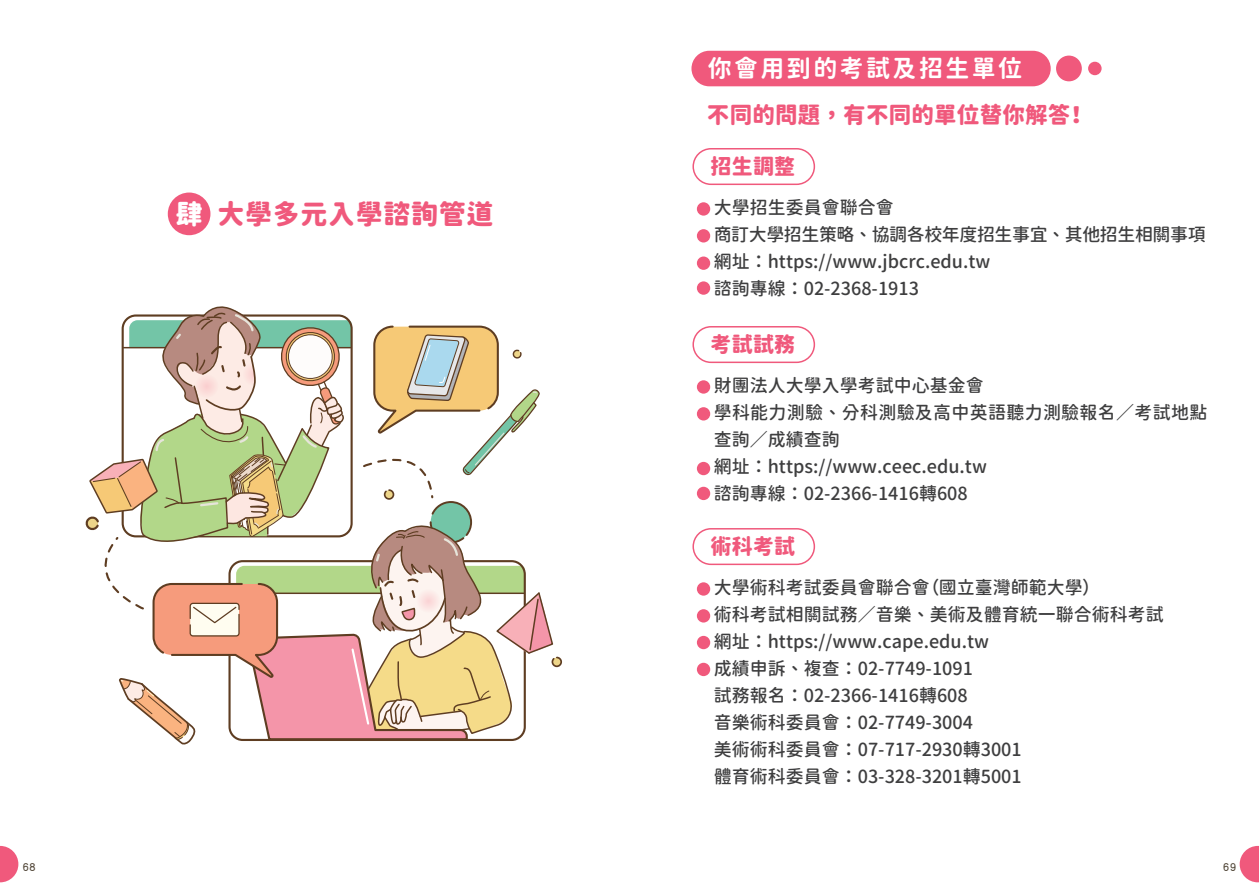
<style>
.page{position:relative;width:1259px;height:893px;background:#fff}
.page>*{position:absolute;margin:0;border:0;box-sizing:border-box;transform-origin:0 0}
.t1{font:27px "Gen Sen Maru Gothic TW Heavy TTF";letter-spacing:.025em;color:#f0597c}
.t2{font:24px "Gen Sen Maru Gothic TW Bold TTF";letter-spacing:.1em;color:#fff}
.t3{font:22.5px "Gen Sen Maru Gothic TW Heavy TTF";letter-spacing:.01em;color:#f0597c}
.t4{font:21px "Gen Sen Maru Gothic TW Heavy TTF";letter-spacing:.01em;color:#f0597c}
.t5{font:18px/27px "Gen Sen Maru Gothic TW Medium TTF";color:#3e3e3f}
.t6{font:12px "DF Yuan Std W7";color:#4e4334}
.s1{color:#fff}
</style>
<div class="page">
<div style="left:692px;top:148px;width:123px;height:37px;border:2px solid #f0597c;border-radius:18px"></div>
<div style="left:168px;top:193px;width:42px;height:42px;background:#f0597c;border-radius:50%"></div>
<div style="left:1056px;top:56px;width:25px;height:25px;background:#f0597c;border-radius:50%"></div>
<div style="left:1088px;top:62px;width:13px;height:13px;background:#f0597c;border-radius:50%"></div>
<div style="left:691px;top:51px;width:359px;height:35px;background:#f0597c;border-radius:18px"></div>
<div style="left:697px;top:202px;width:13px;height:14px;background:#f0597c;border-radius:50%"></div>
<div style="left:697px;top:229px;width:13px;height:13px;background:#f0597c;border-radius:50%"></div>
<div style="left:697px;top:256px;width:13px;height:14px;background:#f0597c;border-radius:50%"></div>
<div style="left:697px;top:281px;width:13px;height:14px;background:#f0597c;border-radius:50%"></div>
<div style="left:692px;top:326px;width:123px;height:37px;border:2px solid #f0597c;border-radius:18px"></div>
<div style="left:697px;top:380px;width:13px;height:14px;background:#f0597c;border-radius:50%"></div>
<div style="left:697px;top:407px;width:13px;height:13px;background:#f0597c;border-radius:50%"></div>
<div style="left:697px;top:462px;width:13px;height:13px;background:#f0597c;border-radius:50%"></div>
<div style="left:697px;top:487px;width:13px;height:13px;background:#f0597c;border-radius:50%"></div>
<div style="left:692px;top:528px;width:123px;height:37px;border:2px solid #f0597c;border-radius:18px"></div>
<div style="left:697px;top:582px;width:13px;height:14px;background:#f0597c;border-radius:50%"></div>
<div style="left:697px;top:609px;width:13px;height:13px;background:#f0597c;border-radius:50%"></div>
<div style="left:697px;top:636px;width:13px;height:13px;background:#f0597c;border-radius:50%"></div>
<div style="left:697px;top:663px;width:13px;height:13px;background:#f0597c;border-radius:50%"></div>
<svg style="left:0;top:846px;width:18px;height:36px"></svg>
<svg style="left:1239px;top:846px;width:20px;height:36px"></svg>
<svg style="left:85px;top:306px;width:477px;height:439px"></svg>
<h2 class="t2" style="left:708px;top:55px;width:316px">你會用到的考試及招生單位</h2>
<p class="t3" style="left:707px;top:102px;width:382px">不同的問題，有不同的單位替你解答！</p>
<h1 class="t1" style="left:176px;top:199px;width:319px"><span class="s1">肆</span> 大學多元入學諮詢管道</h1>
<p class="t4" style="left:710px;top:155px;width:86px">招生調整</p>
<p class="t5" style="left:713px;top:195px;width:493px">大學招生委員會聯合會<br>商訂大學招生策略、協調各校年度招生事宜、其他招生相關事項網址：https://www.jbcrc.edu.tw<br>諮詢專線：02-2368-1913</p>
<p class="t4" style="left:710px;top:333px;width:86px">考試試務</p>
<p class="t5" style="left:713px;top:373px;width:495px">財團法人大學入學考試中心基金會<br>學科能力測驗、分科測驗及高中英語聽力測驗報名／考試地點查詢／成績查詢<br>網址：https://www.ceec.edu.tw<br>諮詢專線：02-2366-1416轉608</p>
<p class="t4" style="left:710px;top:535px;width:86px">術科考試</p>
<p class="t5" style="left:713px;top:575px;width:452px">大學術科考試委員會聯合會（國立臺灣師範大學）<br>術科考試相關試務／音樂、美術及體育統一聯合術科考試網址：https://www.cape.edu.tw<br>成績申訴、複查：02-7749-1091<br>試務報名：02-2366-1416轉608<br>音樂術科委員會：02-7749-3004<br>美術術科委員會：07-717-2930轉3001<br>體育術科委員會：03-328-3201轉5001</p>
<p class="t6" style="left:22px;top:860px;width:15px">68</p>
<p class="t6" style="left:1223px;top:860px;width:15px">69</p>
</div>
